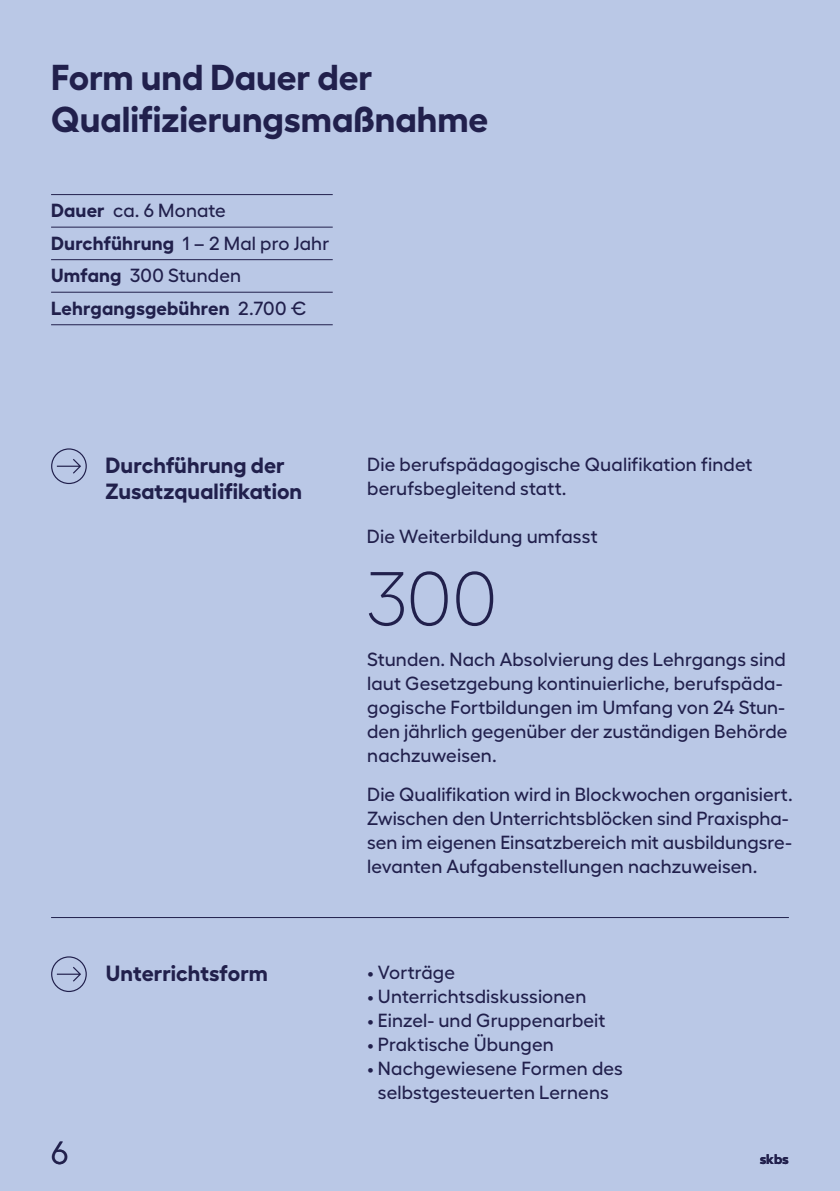
<style>
.page{position:relative;width:840px;height:1191px;background:#fff}
.page>*{position:absolute;margin:0;border:0;box-sizing:border-box;transform-origin:0 0}
.t1{font:300 76px "Hellix";color:#21204c}
.t2{font:700 36px/42px "Hellix";color:#21204c}
.t3{font:32px "Hellix";color:#21204c}
.t4{font:700 22px/26px "Hellix";color:#21204c}
.t5{font:500 19px/24px "Hellix";letter-spacing:.005em;color:#21204c}
.t6{font:700 19px/32.6px "Hellix";letter-spacing:.01em;color:#21204c}
.t7{font:700 14px "Hellix";color:#21204c}
.s1{font-weight:500}
</style>
<div class="page">
<div style="left:0;top:0;width:839px;height:1191px;background:#bac8e6"></div>
<hr style="left:51px;top:194px;width:281px;height:1px;background:#21204c">
<hr style="left:51px;top:227px;width:281px;height:1px;background:#21204c">
<hr style="left:51px;top:259px;width:281px;height:1px;background:#21204c">
<hr style="left:51px;top:292px;width:281px;height:1px;background:#21204c">
<hr style="left:51px;top:324px;width:281px;height:1px;background:#21204c">
<hr style="left:51px;top:917px;width:737px;height:1px;background:#21204c">
<svg style="left:51px;top:448px;width:36px;height:36px"></svg>
<svg style="left:51px;top:956px;width:36px;height:36px"></svg>
<h2 class="t2" style="left:51px;top:52px;width:438px">Form und Dauer der<br>Qualifizierungsmaßnahme</h2>
<p class="t6" style="left:51px;top:192px;width:280px">Dauer <span class="s1">ca. 6 Monate<br></span>Durchführung <span class="s1">1 – 2 Mal pro Jahr<br></span>Umfang <span class="s1">300 Stunden<br></span>Lehrgangsgebühren <span class="s1">2.700 €</span></p>
<p class="t4" style="left:105px;top:449px;width:198px">Durchführung der<br>Zusatzqualifikation</p>
<p class="t4" style="left:106px;top:957px;width:163px">Unterrichtsform</p>
<h3 class="t3" style="left:51px;top:1128px;width:19px">6</h3>
<p class="t5" style="left:367px;top:450px;width:387px">Die berufspädagogische Qualifikation findet berufsbegleitend statt.</p>
<p class="t5" style="left:367px;top:523px;width:232px">Die Weiterbildung umfasst</p>
<h1 class="t1" style="left:367px;top:542px;width:131px">300</h1>
<p class="t5" style="left:367px;top:645px;width:421px">Stunden. Nach Absolvierung des Lehrgangs sind laut Gesetzgebung kontinuierliche, berufspäda&shy;gogische Fortbildungen im Umfang von 24 Stun&shy;den jährlich gegenüber der zuständigen Behörde nachzuweisen.</p>
<p class="t5" style="left:367px;top:780px;width:427px">Die Qualifikation wird in Blockwochen organisiert.<br>Zwischen den Unterrichtsblöcken sind Praxispha&shy;sen im eigenen Einsatzbereich mit ausbildungsre&shy;levanten Aufgabenstellungen nachzuweisen.</p>
<p class="t5" style="left:367px;top:957px;width:89px">• Vorträge</p>
<p class="t5" style="left:367px;top:981px;width:220px">• Unterrichtsdiskussionen</p>
<p class="t5" style="left:367px;top:1005px;width:239px">• Einzel- und Gruppenarbeit</p>
<p class="t5" style="left:367px;top:1029px;width:188px">• Praktische Übungen</p>
<p class="t5" style="left:367px;top:1053px;width:257px;text-align:center">• Nachgewiesene Formen des selbstgesteuerten Lernens</p>
<p class="t7" style="left:759px;top:1147px;width:31px">skbs</p>
</div>
